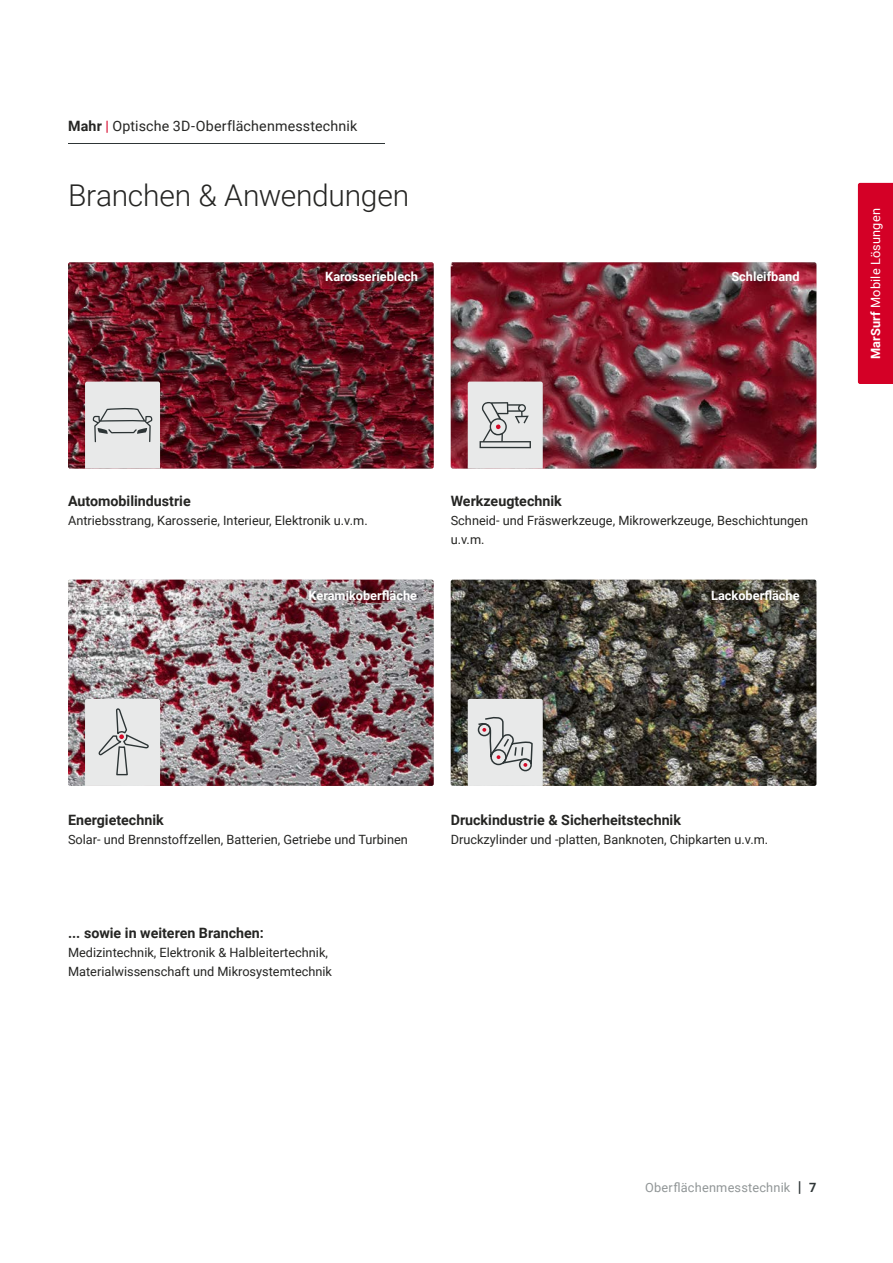
<style>
.page{position:relative;width:893px;height:1263px;background:#fff}
.page>*{position:absolute;margin:0;border:0;box-sizing:border-box;transform-origin:0 0}
.t1{font:300 30px "Roboto";letter-spacing:-.01em;color:#252523}
.t2{font:700 14.25px "Roboto";color:#252523}
.t3{font:14.25px "Roboto";letter-spacing:.01em;color:#252523}
.t4{font:12.75px/18.8px "Roboto";color:#252523}
.t5{font:700 12.75px "Roboto";color:#fff}
.t6{font:12.75px "Roboto";letter-spacing:.015em;color:#919697}
.t7{font:12.75px "Roboto";letter-spacing:.015em;color:#fff}
.s1{font-weight:700}
.s2{color:#d40026}
.s3{font-weight:700;font-size:15px;color:#2e3536}
.s4{font-weight:700;color:#2e3536}
</style>
<div class="page">
<div style="left:858px;top:183px;width:35px;height:201px;background:#d40026"></div>
<hr style="left:68px;top:143px;width:316px;height:1px;background:#2e3536">
<img style="left:68px;top:262px;width:366px;height:207px">
<img style="left:68px;top:580px;width:366px;height:206px">
<img style="left:451px;top:262px;width:365px;height:207px">
<img style="left:451px;top:580px;width:365px;height:206px">
<svg style="left:85px;top:382px;width:75px;height:87px;background:#dddede"></svg>
<svg style="left:85px;top:699px;width:75px;height:87px;background:#dddede"></svg>
<svg style="left:468px;top:382px;width:75px;height:87px;background:#dadada"></svg>
<svg style="left:468px;top:699px;width:75px;height:87px;background:#d9dada"></svg>
<img style="left:308px;top:583px;width:117px;height:19px">
<img style="left:711px;top:583px;width:97px;height:19px">
<p class="t3" style="left:68px;top:116px;width:291px"><span class="s1">Mahr</span> <span class="s2">|</span> Optische 3D-Oberflächenmesstechnik</p>
<h1 class="t1" style="left:68px;top:174px;width:343px">Branchen &amp; Anwendungen</h1>
<p class="t5" style="left:325px;top:268px;width:94px">Karosserieblech</p>
<p class="t5" style="left:731px;top:268px;width:70px">Schleifband</p>
<p class="t2" style="left:68px;top:491px;width:124px">Automobilindustrie</p>
<p class="t4" style="left:68px;top:510px;width:301px">Antriebsstrang, Karosserie, Interieur, Elektronik u.v.m.</p>
<p class="t2" style="left:451px;top:491px;width:113px">Werkzeugtechnik</p>
<p class="t4" style="left:451px;top:510px;width:359px">Schneid- und Fräswerkzeuge, Mikrowerkzeuge, Beschichtungen u.v.m.</p>
<p class="t5" style="left:308px;top:586px;width:110px">Keramikoberfläche</p>
<p class="t5" style="left:711px;top:586px;width:90px">Lackoberfläche</p>
<p class="t7" style="left:867px;top:359px;width:153px;rotate:-90deg"><span class="s1">MarSurf</span> Mobile Lösungen</p>
<p class="t2" style="left:68px;top:810px;width:97px">Energietechnik</p>
<p class="t4" style="left:68px;top:829px;width:341px">Solar- und Brennstoffzellen, Batterien, Getriebe und Turbinen</p>
<p class="t2" style="left:68px;top:923px;width:197px">... sowie in weiteren Branchen:</p>
<p class="t4" style="left:68px;top:943px;width:266px">Medizintechnik, Elektronik &amp; Halbleitertechnik,<br>Materialwissenschaft und Mikrosystemtechnik</p>
<p class="t2" style="left:451px;top:810px;width:232px">Druckindustrie &amp; Sicherheitstechnik</p>
<p class="t4" style="left:451px;top:829px;width:319px">Druckzylinder und -platten, Banknoten, Chipkarten u.v.m.</p>
<p class="t6" style="left:645px;top:1179px;width:173px">Oberflächenmesstechnik <span class="s3">|</span> <span class="s4">7</span></p>
</div>
